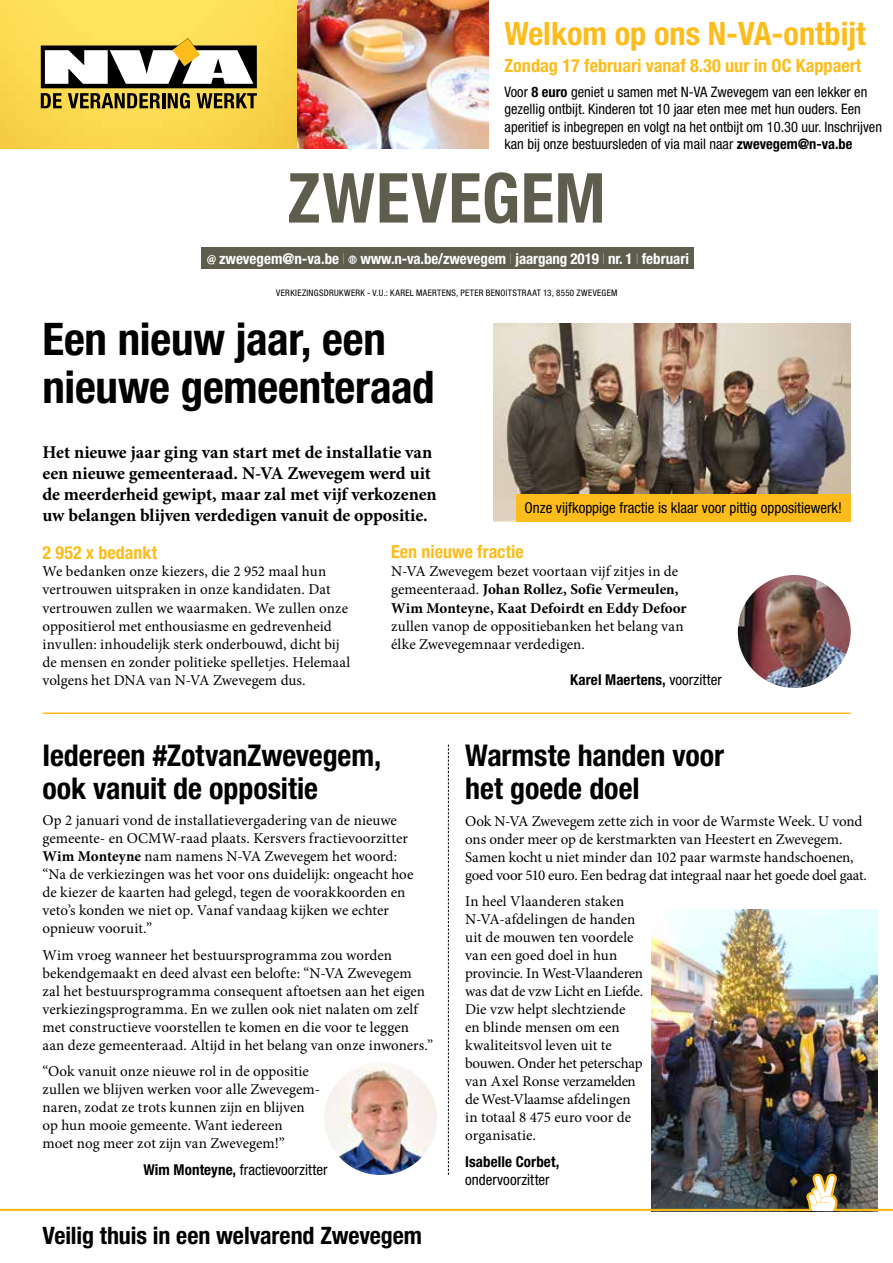
<style>
.page{position:relative;width:893px;height:1263px;background:#fff}
.page>*{position:absolute;margin:0;border:0;box-sizing:border-box;transform-origin:0 0}
.t1{font:700 condensed 69px "Helvetica Neue LT Std";letter-spacing:.02em;color:#5e5d4e}
.t2{font:700 condensed 45px/48px "Helvetica Neue LT Std";letter-spacing:-.005em;color:#000}
.t3{font:700 condensed 32.25px "Helvetica Neue LT Std";color:#fcbd1c}
.t4{font:700 condensed 30px/33px "Helvetica Neue LT Std";letter-spacing:-.005em;color:#000}
.t5{font:700 condensed 24px "Helvetica Neue LT Std";letter-spacing:-.005em;color:#000}
.t6{font:700 condensed 18.15px "Helvetica Neue LT Std";color:#fcbd1c}
.t7{font:700 18px/21px "Minion Pro";letter-spacing:-.005em;color:#000}
.t8{font:700 condensed 18px "Helvetica Neue LT Std";color:#fcbd1c}
.t9{font:15px/18px "Minion Pro";color:#000}
.t10{font:700 15px/18px "Minion Pro";color:#000}
.t11{font:condensed 15px "Helvetica Neue LT Std";color:#000}
.t12{font:700 condensed 15px "Helvetica Neue LT Std";color:#fff}
.t13{font:700 condensed 15px "Helvetica Neue LT Std";letter-spacing:.005em;color:#000}
.t14{font:condensed 14.4px/17.4px "Helvetica Neue LT Std";color:#000}
.t15{font:condensed 9px "Helvetica Neue LT Std";letter-spacing:.035em;color:#000}
.s1{font-weight:700}
.s2{font-weight:200}
.s3{font-weight:400}
</style>
<div class="page">
<img style="left:0;top:0;width:298px;height:149px">
<svg style="left:41px;top:38px;width:216px;height:71px"></svg>
<div style="left:201px;top:248px;width:492px;height:21px;background:#5e5d4e"></div>
<svg style="left:207px;top:255px;width:9px;height:10px"></svg>
<svg style="left:348px;top:255px;width:9px;height:9px"></svg>
<img style="left:494px;top:323px;width:357px;height:198px">
<div style="left:516px;top:494px;width:335px;height:27px;background:#fcbd1c"></div>
<img style="left:298px;top:0;width:190px;height:149px">
<img style="left:738px;top:575px;width:113px;height:113px;border-radius:56px">
<hr style="left:43px;top:712px;width:807px;height:2px;background:#fcbd1c">
<svg style="left:0;top:744px;width:893px;height:467px"></svg>
<h3 class="t3" style="left:504px;top:14px;width:363px">Welkom op ons N-VA-ontbijt</h3>
<p class="t6" style="left:504px;top:54px;width:358px">Zondag 17 februari vanaf 8.30 uur in OC Kappaert</p>
<p class="t14" style="left:504px;top:83px;width:379px">Voor <span class="s1">8 euro</span> geniet u samen met N-VA Zwevegem van een lekker en gezellig ontbijt. Kinderen tot 10 jaar eten mee met hun ouders. Een aperitief is inbegrepen en volgt na het ontbijt om 10.30 uur. Inschrijven kan bij onze bestuursleden of via mail naar <span class="s1">zwevegem@n-va.be</span></p>
<h1 class="t1" style="left:287px;top:156px;width:320px">ZWEVEGEM</h1>
<p class="t12" style="left:219px;top:249px;width:471px">zwevegem@n-va.be <span class="s2">I</span> www.n-va.be/zwevegem <span class="s2">I</span> jaargang 2019 <span class="s2">I</span> nr. 1 <span class="s2">I</span> februari</p>
<p class="t15" style="left:276px;top:287px;width:343px">VERKIEZINGSDRUKWERK - V.U.: KAREL MAERTENS, PETER BENOITSTRAAT 13, 8550 ZWEVEGEM</p>
<h2 class="t2" style="left:43px;top:315px;width:394px">Een nieuw jaar, een nieuwe gemeenteraad</h2>
<p class="t7" style="left:43px;top:442px;width:396px">Het nieuwe jaar ging van start met de installatie van een nieuwe gemeenteraad. N-VA Zwevegem werd uit de meerderheid gewipt, maar zal met vijf verkozenen uw belangen blijven verdedigen vanuit de oppositie.</p>
<p class="t8" style="left:43px;top:541px;width:116px">2 952 x bedankt</p>
<p class="t9" style="left:43px;top:563px;width:309px">We bedanken onze kiezers, die 2 952 maal hun vertrouwen uitspraken in onze kandidaten. Dat vertrouwen zullen we waarmaken. We zullen onze oppositierol met enthousiasme en gedrevenheid invullen: inhoudelijk sterk onderbouwd, dicht bij de mensen en zonder politieke spelletjes. Helemaal volgens het DNA van N-VA Zwevegem dus.</p>
<p class="t11" style="left:525px;top:499px;width:319px">Onze vijfkoppige fractie is klaar voor pittig oppositiewerk!</p>
<p class="t8" style="left:391px;top:541px;width:134px">Een nieuwe fractie</p>
<p class="t10" style="left:391px;top:562px;width:297px"><span class="s3">N-VA Zwevegem bezet voortaan vijf zitjes in de gemeenteraad.</span> Johan Rollez, Sofie Vermeulen,<br>Wim Monteyne, Kaat Defoirdt en Eddy Defoor</p>
<p class="t9" style="left:391px;top:617px;width:294px">zullen vanop de oppositiebanken het belang van élke Zwevegemnaar verdedigen.</p>
<p class="t13" style="left:570px;top:670px;width:153px">Karel Maertens, <span class="s3">voorzitter</span></p>
<h3 class="t4" style="left:43px;top:738px;width:340px">Iedereen #ZotvanZwevegem, ook vanuit de oppositie</h3>
<p class="t9" style="left:43px;top:811px;width:372px">Op 2 januari vond de installatievergadering van de nieuwe gemeente- en OCMW-raad plaats. Kersvers fractievoorzitter <span class="s1">Wim Monteyne</span> nam namens N-VA Zwevegem het woord: “Na de verkiezingen was het voor ons duidelijk: ongeacht hoe de kiezer de kaarten had gelegd, tegen de voorakkoorden en veto’s konden we niet op. Vanaf vandaag kijken we echter opnieuw vooruit.”</p>
<p class="t9" style="left:43px;top:946px;width:392px">Wim vroeg wanneer het bestuursprogramma zou worden bekendgemaakt en deed alvast een belofte: “N-VA Zwevegem<br>zal het bestuursprogramma consequent aftoetsen aan het eigen verkiezingsprogramma. En we zullen ook niet nalaten om zelf met constructieve voorstellen te komen en die voor te leggen aan deze gemeenteraad. Altijd in het belang van onze inwoners.”</p>
<p class="t9" style="left:43px;top:1062px;width:279px">“Ook vanuit onze nieuwe rol in de oppositie zullen we blijven werken voor alle Zwevegem&shy;naren, zodat ze trots kunnen zijn en blijven op hun mooie gemeente. Want iedereen<br>moet nog meer zot zijn van Zwevegem!”</p>
<p class="t11" style="left:143px;top:1161px;width:186px"><span class="s1">Wim Monteyne,</span> fractievoorzitter</p>
<h3 class="t5" style="left:43px;top:1221px;width:381px">Veilig thuis in een welvarend Zwevegem</h3>
<h3 class="t4" style="left:465px;top:738px;width:260px">Warmste handen voor het goede doel</h3>
<p class="t9" style="left:465px;top:812px;width:403px">Ook N-VA Zwevegem zette zich in voor de Warmste Week. U vond ons onder meer op de kerstmarkten van Heestert en Zwevegem.<br>Samen kocht u niet minder dan 102 paar warmste handschoenen, goed voor 510 euro. Een bedrag dat integraal naar het goede doel gaat.</p>
<p class="t9" style="left:465px;top:892px;width:179px">In heel Vlaanderen staken<br>N-VA-afdelingen de handen uit de mouwen ten voordele van een goed doel in hun provincie. In West-Vlaanderen was dat de vzw Licht en Liefde.<br>Die vzw helpt slechtziende en blinde mensen om een kwaliteitsvol leven uit te bouwen. Onder het peterschap van Axel Ronse verzamelden de West-Vlaamse afdelingen in totaal 8 475 euro voor de organisatie.</p>
<p class="t13" style="left:465px;top:1152px;width:96px">Isabelle Corbet,</p>
<p class="t11" style="left:465px;top:1170px;width:86px">ondervoorzitter</p>
</div>
